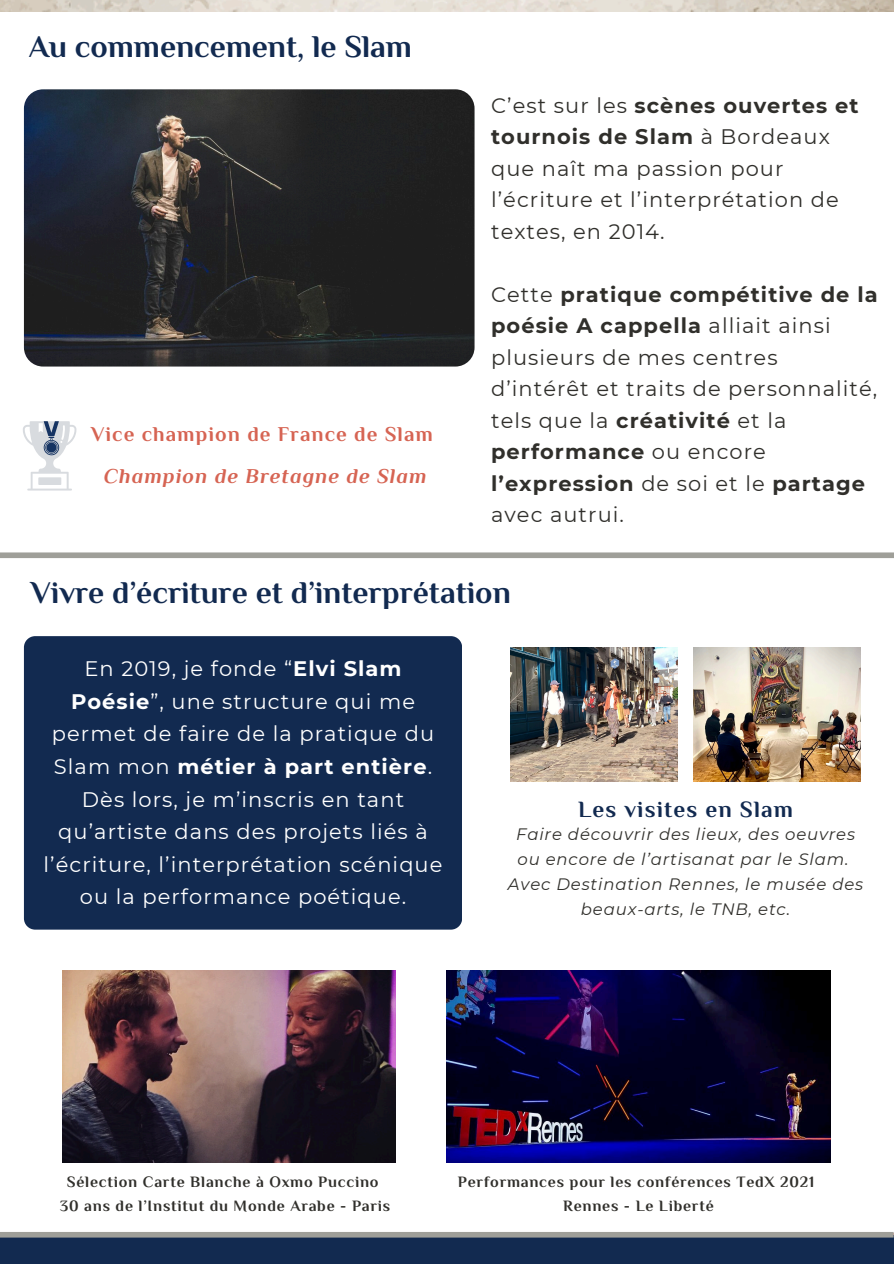
<style>
.page{position:relative;width:894px;height:1264px;background:#fff}
.page>*{position:absolute;margin:0;border:0;box-sizing:border-box;transform-origin:0 0}
.t1{font:700 31.5px "Philosopher";color:#122a50}
.t2{font:700 23.25px "Philosopher";letter-spacing:.05em;color:#122a50}
.t3{font:21px/31.5px "Montserrat";letter-spacing:.05em;color:#302f2b}
.t4{font:21px/32.7px "Montserrat";letter-spacing:.05em;color:#fff;text-align:center}
.t5{font:700 21px "Philosopher";letter-spacing:.05em;color:#d66453}
.t6{font:italic 700 21px "Philosopher";letter-spacing:.05em;color:#d66453}
.t7{font:italic 16.5px/24.8px "Montserrat";letter-spacing:.05em;color:#302f2b}
.t8{font:700 15.75px/23.7px "Philosopher";letter-spacing:.05em;color:#302f2b;text-align:center}
.s1{font-weight:700}
</style>
<div class="page">
<img style="left:24px;top:89px;width:450px;height:277px;border-radius:19px">
<svg style="left:23px;top:421px;width:53px;height:69px"></svg>
<img style="left:0;top:0;width:893px;height:12px">
<div style="left:0;top:1234px;width:893px;height:29px;background:#122a50"></div>
<div style="left:0;top:1231px;width:893px;height:6px;background:#9f9f99"></div>
<div style="left:24px;top:636px;width:438px;height:293px;background:#122a50;border-radius:11px"></div>
<div style="left:0;top:552px;width:893px;height:6px;background:#9f9f99"></div>
<img style="left:510px;top:647px;width:167px;height:135px">
<img style="left:693px;top:647px;width:167px;height:135px">
<img style="left:446px;top:970px;width:384px;height:192px">
<img style="left:63px;top:970px;width:333px;height:192px">
<p class="t1" style="left:29px;top:36px;width:384px">Au commencement, le Slam</p>
<h3 class="t5" style="left:91px;top:427px;width:343px">Vice champion de France de Slam</h3>
<h3 class="t6" style="left:104px;top:469px;width:324px">Champion de Bretagne de Slam</h3>
<h1 class="t3" style="left:491px;top:89px;width:369px">C’est sur les <span class="s1">scènes ouvertes et tournois de Slam</span> à Bordeaux que naît ma passion pour l’écriture et l’interprétation de textes, en 2014.</h1>
<p class="t3" style="left:491px;top:278px;width:388px">Cette <span class="s1">pratique compétitive de la poésie A cappella</span> alliait ainsi plusieurs de mes centres d’intérêt et traits de personnalité, tels que la <span class="s1">créativité</span> et la <span class="s1">performance</span> ou encore <span class="s1">l’expression</span> de soi et le <span class="s1">partage </span>avec autrui.</p>
<h2 class="t1" style="left:31px;top:582px;width:481px">Vivre d’écriture et d’interprétation</h2>
<h2 class="t4" style="left:44px;top:652px;width:400px">En 2019, je fonde “<span class="s1">Elvi Slam<br>Poésie</span>”, une structure qui me permet de faire de la pratique du<br>Slam mon <span class="s1">métier à part entière</span>.<br>Dès lors, je m’inscris en tant qu’artiste dans des projets liés à l’écriture, l’interprétation scénique ou la performance poétique.</h2>
<p class="t2" style="left:578px;top:801px;width:216px">Les visites en Slam</p>
<h1 class="t7" style="left:516px;top:822px;width:340px">Faire découvrir des lieux, des oeuvres ou encore de l’artisanat par le Slam.</h1>
<h3 class="t7" style="left:508px;top:871px;width:356px;text-align:center">Avec Destination Rennes, le musée des beaux-arts, le TNB, etc.</h3>
<p class="t8" style="left:60px;top:1171px;width:332px">Sélection Carte Blanche à Oxmo Puccino<br>30 ans de l’Institut du Monde Arabe - Paris</p>
<h2 class="t8" style="left:458px;top:1171px;width:358px">Performances pour les conférences TedX 2021<br>Rennes - Le Liberté</h2>
</div>
